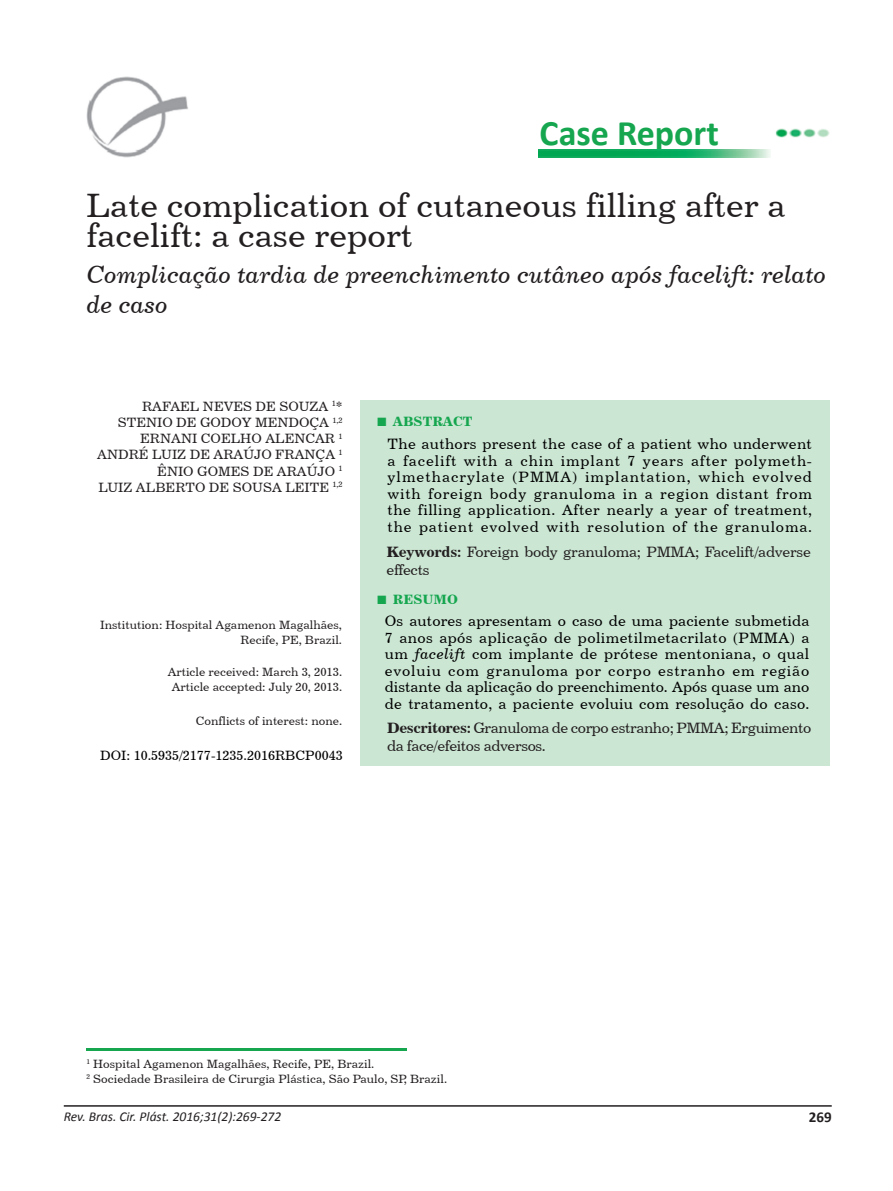
<style>
.page{position:relative;width:893px;height:1191px;background:#fff}
.page>*{position:absolute;margin:0;border:0;box-sizing:border-box;transform-origin:0 0}
.Gravata{font:700 36px "Calibri";color:#15a64f}
.Título{font:33.75px/30px "Century 731 BT Roman A";color:#231f20}
.Titulo_Ingles{font:24.75px/30px "Century 731 BT Italic A";color:#231f20}
.Abstract{font:15px/16.5px "Century 731 BT Roman A";letter-spacing:.025em;color:#000;text-align:justify}
.Key_words{font:15px/18px "Century 731 BT Roman A";letter-spacing:-.025em;color:#231f20}
.t1{font:700 15px "Calibri";color:#231f20}
.Autor{font:13.5px "Century 731 BT Roman A";color:#231f20}
.t2{font:italic 13.5px "Calibri";color:#231f20}
.DOI{font:13.5px "Century 731 BT Roman A";color:#000}
.RESUMO{font:13.5px "Century 731 BT Bold A";color:#15a64f}
.Correspondencia{font:12px/14.4px "Century 731 BT Roman A";color:#231f20;text-align:right}
.Instituição{font:12px "Century 731 BT Roman A";color:#231f20}
.s1{font-family:"Times New Roman";font-weight:700;font-size:18px}
.s2{font-family:"Century 731 BT Bold A"}
.s3{font-family:"Century 731 BT Italic A"}
</style>
<div class="page">
<hr style="left:64px;top:1105px;width:768px;height:1px;background:#231f20">
<img style="left:87px;top:77px;width:101px;height:81px">
<div style="left:360px;top:400px;width:470px;height:365px;background:#cbe6d3"></div>
<hr style="left:86px;top:1048px;width:321px;height:2px;background:#15a64f">
<img style="left:775px;top:128px;width:55px;height:10px">
<img style="left:539px;top:150px;width:232px;height:7px">
<p class="Gravata" style="left:540px;top:111px;width:181px">Case Report</p>
<p class="Título" style="left:86px;top:189px;width:701px">Late complication of cutaneous filling after a facelift: a case report</p>
<p class="Titulo_Ingles" style="left:87px;top:258px;width:741px">Complicação tardia de preenchimento cutâneo após facelift: relato de caso</p>
<p class="Autor" style="left:142px;top:398px;width:202px">RAFAEL NEVES DE SOUZA <sup>1</sup>*</p>
<p class="Autor" style="left:118px;top:414px;width:226px">STENIO DE GODOY MENDOÇA <sup>1,2</sup></p>
<p class="Autor" style="left:140px;top:430px;width:204px">ERNANI COELHO ALENCAR <sup>1</sup></p>
<p class="Autor" style="left:97px;top:446px;width:247px">ANDRÉ LUIZ DE ARAÚJO FRANÇA <sup>1</sup></p>
<p class="Autor" style="left:157px;top:462px;width:187px">ÊNIO GOMES DE ARAÚJO <sup>1</sup></p>
<p class="Autor" style="left:98px;top:479px;width:246px">LUIZ ALBERTO DE SOUSA LEITE <sup>1,2</sup></p>
<p class="Correspondencia" style="left:100px;top:618px;width:243px">Institution: Hospital Agamenon Magalhães,<br>Recife, PE, Brazil.</p>
<p class="Correspondencia" style="left:168px;top:665px;width:176px">Article received: March 3, 2013.</p>
<p class="Correspondencia" style="left:172px;top:679px;width:172px">Article accepted: July 20, 2013.</p>
<p class="Correspondencia" style="left:196px;top:713px;width:148px">Conflicts of interest: none.</p>
<p class="DOI" style="left:100px;top:746px;width:244px">DOI: 10.5935/2177-1235.2016RBCP0043</p>
<p class="RESUMO" style="left:376px;top:413px;width:98px"><span class="s1">■</span> ABSTRACT</p>
<p class="Abstract" style="left:388px;top:435px;width:426px">The authors present the case of a patient who underwent a facelift with a chin implant 7 years after polymeth&shy;ylmethacrylate (PMMA) implantation, which evolved with foreign body granuloma in a region distant from the filling application. After nearly a year of treatment, the patient evolved with resolution of the granuloma.</p>
<p class="Key_words" style="left:387px;top:543px;width:426px"><span class="s2">Keywords:</span> Foreign body granuloma; PMMA; Facelift/adverse effects</p>
<p class="RESUMO" style="left:376px;top:591px;width:83px"><span class="s1">■</span> RESUMO</p>
<p class="Abstract" style="left:385px;top:612px;width:426px">Os autores apresentam o caso de uma paciente submetida 7 anos após aplicação de polimetilmetacrilato (PMMA) a um <span class="s3">facelift</span> com implante de prótese mentoniana, o qual evoluiu com granuloma por corpo estranho em região distante da aplicação do preenchimento. Após quase um ano de tratamento, a paciente evoluiu com resolução do caso.</p>
<p class="Key_words" style="left:387px;top:719px;width:426px"><span class="s2">Descritores:</span> Granuloma de corpo estranho; PMMA; Erguimento da face/efeitos adversos.</p>
<p class="Instituição" style="left:86px;top:1056px;width:289px"><sup>1</sup> Hospital Agamenon Magalhães, Recife, PE, Brazil.</p>
<p class="Instituição" style="left:86px;top:1071px;width:362px"><sup>2</sup> Sociedade Brasileira de Cirurgia Plástica, São Paulo, SP, Brazil.</p>
<p class="t2" style="left:64px;top:1107px;width:219px">Rev. Bras. Cir. Plást. 2016;31(2):269-272</p>
<p class="t1" style="left:809px;top:1108px;width:24px">269</p>
</div>
